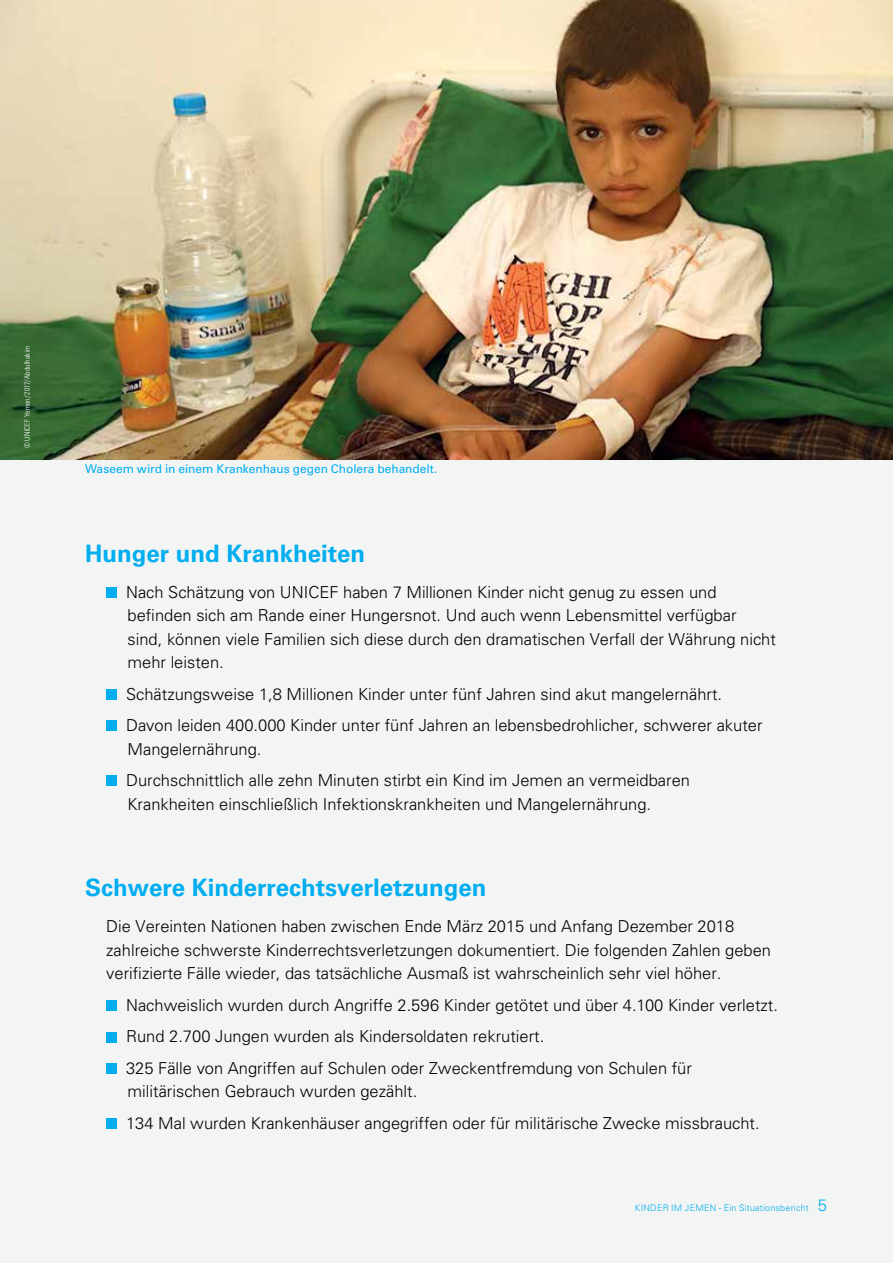
<style>
.page{position:relative;width:893px;height:1263px;background:#f3f4f4}
.page>*{position:absolute;margin:0;border:0;box-sizing:border-box;transform-origin:0 0}
.t1{font:700 24px "Univers LT Std";color:#00aeef}
.t2{font:300 16.5px/23.2px "Univers LT Std";color:#000}
.t3{font:12px "Univers LT Std";letter-spacing:-.005em;color:#00aeef}
.t4{font:300 9px "Univers LT Std";letter-spacing:.02em;color:#00aeef}
.t5{font:300 condensed 7.5px "Univers LT Std";letter-spacing:.025em;color:#fff}
.s1{font-size:16.5px}
</style>
<div class="page">
<img style="left:0;top:0;width:893px;height:459px">
<div style="left:106px;top:587px;width:11px;height:11px;background:#00aeef"></div>
<div style="left:106px;top:689px;width:11px;height:10px;background:#00aeef"></div>
<div style="left:106px;top:721px;width:11px;height:10px;background:#00aeef"></div>
<div style="left:106px;top:776px;width:11px;height:10px;background:#00aeef"></div>
<div style="left:106px;top:1000px;width:11px;height:10px;background:#00aeef"></div>
<div style="left:106px;top:1032px;width:11px;height:10px;background:#00aeef"></div>
<div style="left:106px;top:1063px;width:11px;height:11px;background:#00aeef"></div>
<div style="left:106px;top:1118px;width:11px;height:11px;background:#00aeef"></div>
<p class="t5" style="left:23px;top:448px;width:104px;rotate:-90deg">© UNICEF Yemen/2017/Abdulhakim</p>
<p class="t3" style="left:85px;top:461px;width:354px">Waseem wird in einem Krankenhaus gegen Cholera behandelt.</p>
<h1 class="t1" style="left:85px;top:539px;width:282px">Hunger und Krankheiten</h1>
<p class="t2" style="left:126px;top:580px;width:651px">Nach Schätzung von UNICEF haben 7 Millionen Kinder nicht genug zu essen und befinden sich am Rande einer Hungersnot. Und auch wenn Lebensmittel verfügbar<br>sind, können viele Familien sich diese durch den dramatischen Verfall der Währung nicht mehr leisten.</p>
<p class="t2" style="left:126px;top:678px;width:638px;line-height:31.8px">Schätzungsweise 1,8 Millionen Kinder unter fünf Jahren sind akut mangelernährt.<br>Davon leiden 400.000 Kinder unter fünf Jahren an lebensbedrohlicher, schwerer akuter</p>
<p class="t2" style="left:126px;top:733px;width:565px;line-height:31.8px">Mangelernährung.<br>Durchschnittlich alle zehn Minuten stirbt ein Kind im Jemen an vermeidbaren</p>
<p class="t2" style="left:128px;top:792px;width:525px">Krankheiten einschließlich Infektionskrankheiten und Mangelernährung.</p>
<h1 class="t1" style="left:85px;top:874px;width:403px">Schwere Kinderrechtsverletzungen</h1>
<p class="t2" style="left:106px;top:915px;width:666px">Die Vereinten Nationen haben zwischen Ende März 2015 und Anfang Dezember 2018 zahlreiche schwerste Kinderrechtsverletzungen dokumentiert. Die folgenden Zahlen geben verifizierte Fälle wieder, das tatsächliche Ausmaß ist wahrscheinlich sehr viel höher.</p>
<p class="t2" style="left:126px;top:989px;width:653px;line-height:31.8px">Nachweislich wurden durch Angriffe 2.596 Kinder getötet und über 4.100 Kinder verletzt.<br>Rund 2.700 Jungen wurden als Kindersoldaten rekrutiert.<br>325 Fälle von Angriffen auf Schulen oder Zweckentfremdung von Schulen für</p>
<p class="t2" style="left:126px;top:1075px;width:635px;line-height:31.8px">militärischen Gebrauch wurden gezählt.<br>134 Mal wurden Krankenhäuser angegriffen oder für militärische Zwecke missbraucht.</p>
<p class="t4" style="left:635px;top:1202px;width:194px">KINDER IM JEMEN - Ein Situationsbericht <span class="s1">5</span></p>
</div>
